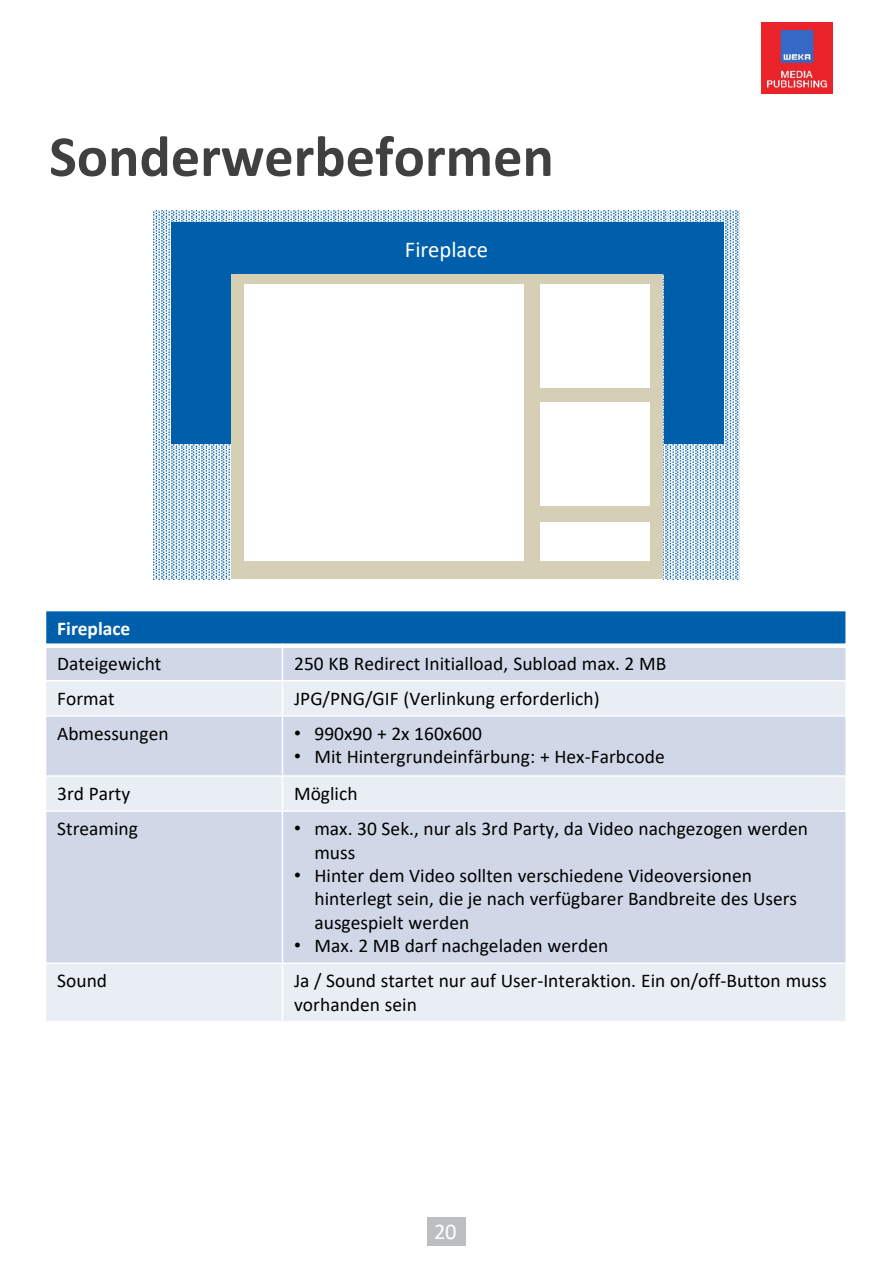
<style>
.page{position:relative;width:893px;height:1264px;background:#fff}
.page>*{position:absolute;margin:0;border:0;box-sizing:border-box;transform-origin:0 0}
.t1{font:700 58.35px "Calibri";color:#404040}
.t2{font:22.65px "Calibri";color:#fff}
.t3{font:22.5px "Calibri";color:#fff}
.t4{font:19.5px/23.4px "Calibri";color:#000}
.t5{font:700 19.5px "Calibri";color:#fff}
.s1{font-family:"Arial"}
</style>
<div class="page">
<div style="left:427px;top:1217px;width:39px;height:28px;background:#bcbec0"></div>
<img style="left:761px;top:23px;width:71px;height:70px">
<div style="left:154px;top:210px;width:585px;height:369px;background:#d5d0b5"></div>
<svg style="left:663px;top:210px;width:77px;height:369px;background:#b5d1e6"></svg>
<svg style="left:231px;top:210px;width:436px;height:12px;background:#b8d2e7"></svg>
<svg style="left:154px;top:210px;width:77px;height:369px;background:#bad3e7"></svg>
<div style="left:45px;top:610px;width:801px;height:35px;background:#005faa"></div>
<div style="left:45px;top:645px;width:237px;height:35px;background:#d0d8e8"></div>
<div style="left:282px;top:645px;width:564px;height:35px;background:#d0d8e8"></div>
<div style="left:45px;top:680px;width:237px;height:35px;background:#e9edf4"></div>
<div style="left:282px;top:680px;width:564px;height:35px;background:#e9edf4"></div>
<div style="left:45px;top:715px;width:237px;height:61px;background:#d0d8e8"></div>
<div style="left:282px;top:715px;width:564px;height:61px;background:#d0d8e8"></div>
<div style="left:45px;top:775px;width:237px;height:36px;background:#e9edf4"></div>
<div style="left:282px;top:775px;width:564px;height:36px;background:#e9edf4"></div>
<div style="left:45px;top:811px;width:237px;height:152px;background:#d0d8e8"></div>
<div style="left:282px;top:811px;width:564px;height:152px;background:#d0d8e8"></div>
<div style="left:45px;top:963px;width:237px;height:58px;background:#e9edf4"></div>
<div style="left:282px;top:963px;width:564px;height:58px;background:#e9edf4"></div>
<hr style="left:282px;top:643px;width:1px;height:379px;background:#fff">
<svg style="left:46px;top:643px;width:799px;height:4px;background:#e2edf5"></svg>
<hr style="left:45px;top:680px;width:801px;height:1px;background:#fff">
<hr style="left:45px;top:715px;width:801px;height:1px;background:#fff">
<hr style="left:45px;top:775px;width:801px;height:1px;background:#fff">
<hr style="left:45px;top:810px;width:801px;height:1px;background:#fff">
<hr style="left:45px;top:962px;width:801px;height:1px;background:#fff">
<hr style="left:45px;top:609px;width:1px;height:413px;background:#fff">
<hr style="left:845px;top:609px;width:1px;height:413px;background:#fff">
<hr style="left:45px;top:609px;width:801px;height:2px;background:#fff">
<hr style="left:45px;top:1020px;width:801px;height:2px;background:#fff">
<div style="left:244px;top:284px;width:280px;height:276px;background:#fff"></div>
<div style="left:539px;top:284px;width:110px;height:103px;background:#fff"></div>
<div style="left:539px;top:402px;width:110px;height:103px;background:#fff"></div>
<div style="left:539px;top:522px;width:110px;height:38px;background:#fff"></div>
<div style="left:229px;top:222px;width:435px;height:51px;background:#005faa"></div>
<div style="left:663px;top:222px;width:60px;height:221px;background:#005faa"></div>
<div style="left:171px;top:222px;width:60px;height:221px;background:#005faa"></div>
<h2 class="t1" style="left:49px;top:115px;width:506px">Sonderwerbeformen</h2>
<p class="t2" style="left:405px;top:233px;width:85px">Fireplace</p>
<p class="t5" style="left:57px;top:614px;width:75px">Fireplace</p>
<p class="t4" style="left:57px;top:651px;width:106px">Dateigewicht</p>
<p class="t4" style="left:294px;top:651px;width:374px">250 KB Redirect Initialload, Subload max. 2 MB</p>
<p class="t4" style="left:57px;top:686px;width:59px">Format</p>
<p class="t4" style="left:294px;top:686px;width:307px">JPG/PNG/GIF (Verlinkung erforderlich)</p>
<p class="t4" style="left:57px;top:721px;width:113px">Abmessungen</p>
<p class="t4" style="left:294px;top:721px;width:189px"><span class="s1">•</span> 990x90 + 2x 160x600</p>
<p class="t4" style="left:294px;top:744px;width:372px"><span class="s1">•</span> Mit Hintergrundeinfärbung: + Hex-Farbcode</p>
<p class="t4" style="left:57px;top:781px;width:75px">3rd Party</p>
<p class="t4" style="left:294px;top:781px;width:65px">Möglich</p>
<p class="t4" style="left:57px;top:816px;width:82px">Streaming</p>
<p class="t4" style="left:314px;top:816px;width:495px;text-indent:-20px"><span class="s1">•</span> max. 30 Sek., nur als 3rd Party, da Video nachgezogen werden muss</p>
<p class="t4" style="left:314px;top:863px;width:484px;text-indent:-20px"><span class="s1">•</span> Hinter dem Video sollten verschiedene Videoversionen hinterlegt sein, die je nach verfügbarer Bandbreite des Users ausgespielt werden</p>
<p class="t4" style="left:294px;top:933px;width:315px"><span class="s1">•</span> Max. 2 MB darf nachgeladen werden</p>
<p class="t4" style="left:57px;top:968px;width:51px">Sound</p>
<p class="t4" style="left:294px;top:968px;width:534px">Ja / Sound startet nur auf User-Interaktion. Ein on/off-Button muss vorhanden sein</p>
<p class="t3" style="left:434px;top:1215px;width:24px">20</p>
</div>
